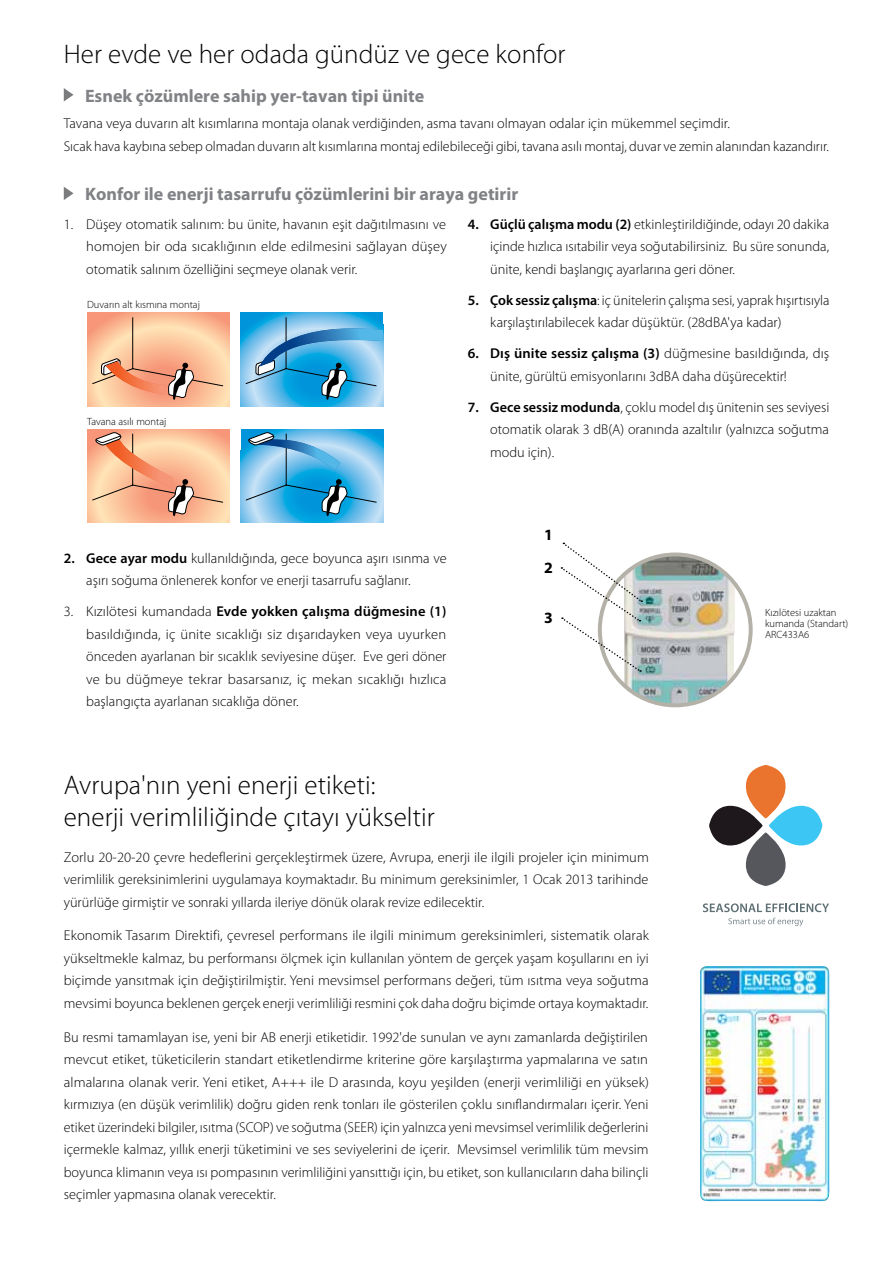
<style>
.page{position:relative;width:893px;height:1263px;background:#fff}
.page>*{position:absolute;margin:0;border:0;box-sizing:border-box;transform-origin:0 0}
.t1{font:300 27px/32.4px "Myriad Pro";letter-spacing:.005em;color:#000}
.t2{font:700 18px "Myriad Pro";color:#808285}
.t3{font:700 15.75px/32.4px "Myriad Pro";color:#000}
.t4{font:300 14.25px/22.5px "Myriad Pro";color:#000;text-align:justify}
.t5{font:300 10.5px/11.2px "Myriad Pro";color:#000}
.s1{font-weight:600}
</style>
<div class="page">
<svg style="left:87px;top:313px;width:143px;height:94px;background:#fbbc97"></svg>
<svg style="left:92px;top:317px;width:131px;height:83px;background:#efb692"></svg>
<svg style="left:87px;top:430px;width:143px;height:93px;background:#fbbf99"></svg>
<svg style="left:92px;top:432px;width:131px;height:85px;background:#efb591"></svg>
<svg style="left:241px;top:313px;width:142px;height:94px"></svg>
<svg style="left:245px;top:317px;width:138px;height:90px;background:#5bb0dc"></svg>
<svg style="left:241px;top:430px;width:142px;height:93px;background:#68bfe9"></svg>
<svg style="left:245px;top:430px;width:132px;height:87px;background:#5fb3dd"></svg>
<svg style="left:64px;top:88px;width:10px;height:14px"></svg>
<svg style="left:64px;top:187px;width:10px;height:13px"></svg>
<img style="left:624px;top:557px;width:111px;height:148px">
<div style="left:598px;top:552px;width:155px;height:155px;border:4px solid #b4b1a8;border-radius:50%"></div>
<svg style="left:561px;top:543px;width:81px;height:129px"></svg>
<svg style="left:703px;top:903px;width:126px;height:9px"></svg>
<svg style="left:728px;top:918px;width:75px;height:8px"></svg>
<svg style="left:709px;top:765px;width:113px;height:121px"></svg>
<img style="left:700px;top:966px;width:130px;height:236px">
<h1 class="t1" style="left:64px;top:38px;width:503px">Her evde ve her odada gündüz ve gece konfor</h1>
<p class="t2" style="left:85px;top:85px;width:341px">Esnek çözümlere sahip yer-tavan tipi ünite</p>
<p class="t4" style="left:64px;top:113px;width:767px">Tavana veya duvarın alt kısımlarına montaja olanak verdiğinden, asma tavanı olmayan odalar için mükemmel seçimdir.<br>Sıcak hava kaybına sebep olmadan duvarın alt kısımlarına montaj edilebileceği gibi, tavana asılı montaj, duvar ve zemin alanından kazandırır.</p>
<p class="t2" style="left:85px;top:184px;width:435px">Konfor ile enerji tasarrufu çözümlerini bir araya getirir</p>
<p class="t4" style="left:490px;top:213px;width:341px;text-indent:-23px"><span class="s1">4. Güçlü çalışma modu (2)</span> etkinleştirildiğinde, odayı 20 dakika içinde hızlıca ısıtabilir veya soğutabilirsiniz. Bu süre sonunda, ünite, kendi başlangıç ayarlarına geri döner.</p>
<p class="t4" style="left:490px;top:289px;width:341px;text-indent:-23px"><span class="s1">5. Çok sessiz çalışma</span>: iç ünitelerin çalışma sesi, yaprak hışırtısıyla karşılaştırılabilecek kadar düşüktür. (28dBA'ya kadar)</p>
<p class="t4" style="left:490px;top:343px;width:340px;text-indent:-23px"><span class="s1">6. Dış ünite sessiz çalışma (3)</span> düğmesine basıldığında, dış ünite, gürültü emisyonlarını 3dBA daha düşürecektir!</p>
<p class="t4" style="left:490px;top:396px;width:341px;text-indent:-23px"><span class="s1">7. Gece sessiz modunda</span>, çoklu model dış ünitenin ses seviyesi otomatik olarak 3 dB(A) oranında azaltılır (yalnızca soğutma modu için).</p>
<p class="t4" style="left:86px;top:213px;width:362px;text-indent:-23px">1. Düşey otomatik salınım: bu ünite, havanın eşit dağıtılmasını ve homojen bir oda sıcaklığının elde edilmesini sağlayan düşey otomatik salınım özelliğini seçmeye olanak verir.</p>
<p class="t5" style="left:87px;top:299px;width:114px">Duvarın alt kısmına montaj</p>
<p class="t5" style="left:87px;top:416px;width:81px">Tavana asılı montaj</p>
<p class="t4" style="left:86px;top:547px;width:362px;text-indent:-23px"><span class="s1">2. Gece ayar modu</span> kullanıldığında, gece boyunca aşırı ısınma ve aşırı soğuma önlenerek konfor ve enerji tasarrufu sağlanır.</p>
<p class="t4" style="left:86px;top:600px;width:362px;text-indent:-23px">3. Kızılötesi kumandada <span class="s1">Evde yokken çalışma düğmesine (1) </span>basıldığında, iç ünite sıcaklığı siz dışarıdayken veya uyurken önceden ayarlanan bir sıcaklık seviyesine düşer. Eve geri döner ve bu düğmeye tekrar basarsanız, iç mekan sıcaklığı hızlıca başlangıçta ayarlanan sıcaklığa döner.</p>
<p class="t3" style="left:544px;top:519px;width:10px">1<br>2</p>
<p class="t3" style="left:544px;top:602px;width:10px">3</p>
<h1 class="t1" style="left:64px;top:769px;width:373px">Avrupa'nın yeni enerji etiketi: enerji verimliliğinde çıtayı yükseltir</h1>
<p class="t4" style="left:64px;top:846px;width:587px">Zorlu 20-20-20 çevre hedeflerini gerçekleştirmek üzere, Avrupa, enerji ile ilgili projeler için minimum verimlilik gereksinimlerini uygulamaya koymaktadır. Bu minimum gereksinimler, 1 Ocak 2013 tarihinde yürürlüğe girmiştir ve sonraki yıllarda ileriye dönük olarak revize edilecektir.</p>
<p class="t4" style="left:64px;top:925px;width:587px">Ekonomik Tasarım Direktifi, çevresel performans ile ilgili minimum gereksinimleri, sistematik olarak yükseltmekle kalmaz, bu performansı ölçmek için kullanılan yöntem de gerçek yaşam koşullarını en iyi biçimde yansıtmak için değiştirilmiştir. Yeni mevsimsel performans değeri, tüm ısıtma veya soğutma mevsimi boyunca beklenen gerçek enerji verimliliği resmini çok daha doğru biçimde ortaya koymaktadır.</p>
<p class="t4" style="left:64px;top:1026px;width:587px">Bu resmi tamamlayan ise, yeni bir AB enerji etiketidir. 1992'de sunulan ve aynı zamanlarda değiştirilen mevcut etiket, tüketicilerin standart etiketlendirme kriterine göre karşılaştırma yapmalarına ve satın almalarına olanak verir. Yeni etiket, A+++ ile D arasında, koyu yeşilden (enerji verimliliği en yüksek) kırmızıya (en düşük verimlilik) doğru giden renk tonları ile gösterilen çoklu sınıflandırmaları içerir. Yeni etiket üzerindeki bilgiler, ısıtma (SCOP) ve soğutma (SEER) için yalnızca yeni mevsimsel verimlilik değerlerini içermekle kalmaz, yıllık enerji tüketimini ve ses seviyelerini de içerir. Mevsimsel verimlilik tüm mevsim boyunca klimanın veya ısı pompasının verimliliğini yansıttığı için, bu etiket, son kullanıcıların daha bilinçli seçimler yapmasına olanak verecektir.</p>
<p class="t5" style="left:765px;top:606px;width:85px">Kızılötesi uzaktan kumanda (Standart)<br>ARC433A6</p>
</div>
